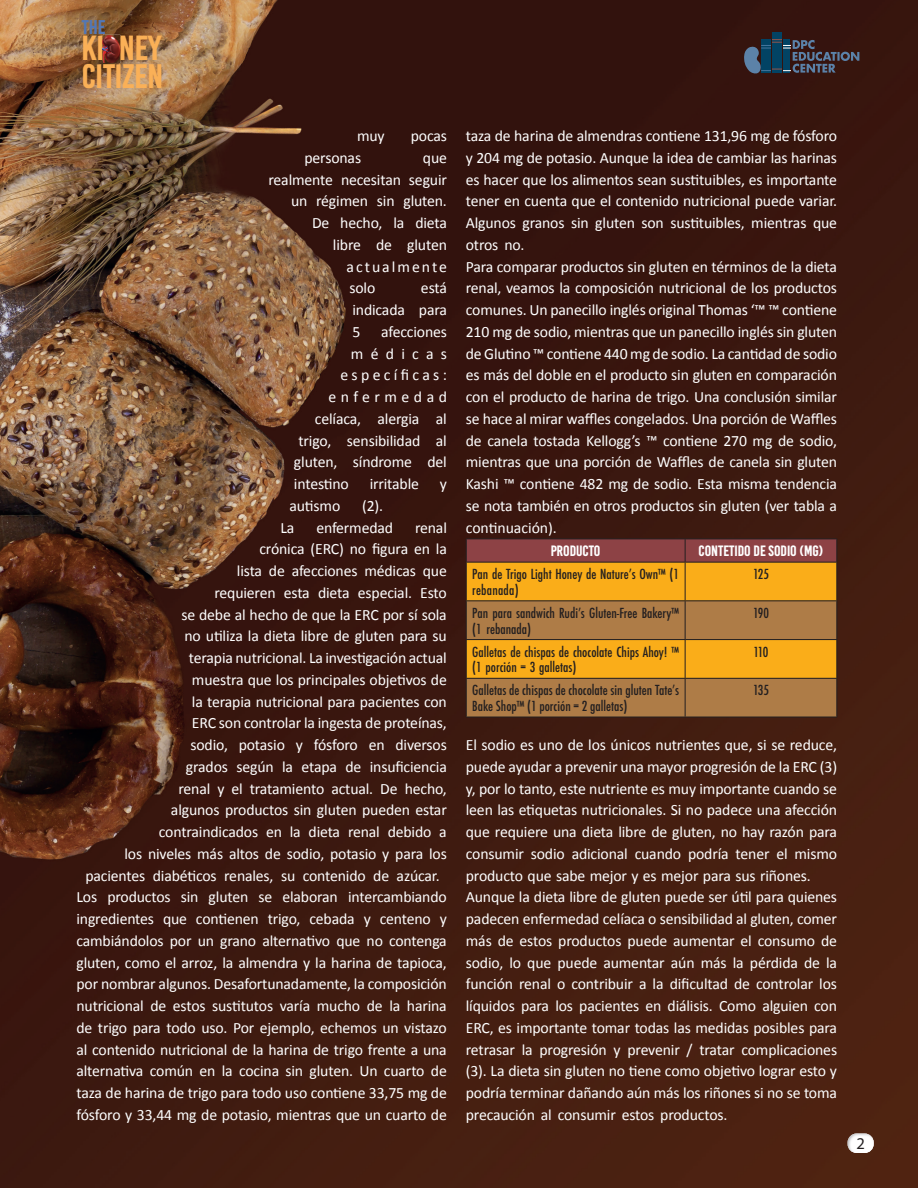
<style>
.page{position:relative;width:918px;height:1188px;background:#fff}
.page>*{position:absolute;margin:0;border:0;box-sizing:border-box;transform-origin:0 0}
.t1{font:700 34.8px "Base One";color:#fab057}
.t2{font:700 34.05px "Base One";color:#fab057}
.t3{font:700 19.95px "Base One";color:#5377b4}
.t4{font:16.5px "Myriad Pro";color:#231f20}
.t5{font:15.75px/21.8px "Calibri";letter-spacing:-.01em;color:#fff}
.t6{font:15.75px "Calibri";letter-spacing:.21em;color:#fff}
.t7{font:15.75px "Calibri";letter-spacing:.13em;color:#fff}
.t8{font:15.75px "Calibri";letter-spacing:.285em;color:#fff}
.t9{font:15.75px "Calibri";letter-spacing:.46em;color:#fff}
.t10{font:700 15px "Base One";color:#fff}
.t11{font:500 condensed 13.5px/15.6px "Futura";color:#231f20}
</style>
<div class="page">
<img style="left:0;top:0;width:918px;height:1188px">
<hr style="left:466px;top:538px;width:219px;height:1px;background:#231f20">
<hr style="left:685px;top:538px;width:152px;height:1px;background:#231f20">
<svg style="left:466px;top:539px;width:371px;height:178px;background:#c88832"></svg>
<hr style="left:466px;top:562px;width:219px;height:1px;background:#231f20">
<hr style="left:466px;top:563px;width:1px;height:37px;background:#231f20">
<hr style="left:685px;top:562px;width:152px;height:1px;background:#231f20">
<hr style="left:685px;top:563px;width:1px;height:37px;background:#231f20">
<hr style="left:836px;top:563px;width:1px;height:37px;background:#231f20">
<hr style="left:466px;top:600px;width:219px;height:1px;background:#231f20">
<hr style="left:466px;top:601px;width:1px;height:38px;background:#231f20">
<hr style="left:685px;top:600px;width:152px;height:1px;background:#231f20">
<hr style="left:685px;top:601px;width:1px;height:38px;background:#231f20">
<hr style="left:836px;top:601px;width:1px;height:38px;background:#231f20">
<hr style="left:466px;top:639px;width:219px;height:1px;background:#231f20">
<hr style="left:466px;top:640px;width:1px;height:38px;background:#231f20">
<hr style="left:685px;top:639px;width:152px;height:1px;background:#231f20">
<hr style="left:685px;top:640px;width:1px;height:38px;background:#231f20">
<hr style="left:836px;top:640px;width:1px;height:38px;background:#231f20">
<hr style="left:466px;top:678px;width:219px;height:1px;background:#231f20">
<hr style="left:466px;top:679px;width:1px;height:38px;background:#231f20">
<hr style="left:685px;top:678px;width:152px;height:1px;background:#231f20">
<hr style="left:685px;top:679px;width:1px;height:38px;background:#231f20">
<hr style="left:836px;top:679px;width:1px;height:38px;background:#231f20">
<hr style="left:466px;top:717px;width:219px;height:1px;background:#231f20">
<hr style="left:685px;top:717px;width:152px;height:1px;background:#231f20">
<img style="left:103px;top:35px;width:17px;height:28px">
<img style="left:103px;top:36px;width:17px;height:24px">
<div style="left:772px;top:33px;width:10px;height:40px;background:#024364"></div>
<svg style="left:744px;top:39px;width:115px;height:34px;background:#363c4b"></svg>
<img style="left:848px;top:1134px;width:26px;height:19px">
<p class="t3" style="left:82px;top:16px;width:25px">THE</p>
<h1 class="t1" style="left:82px;top:30px;width:81px">KI NEY</h1>
<h2 class="t2" style="left:82px;top:58px;width:83px">CITIZEN</h2>
<p class="t5" style="left:357px;top:124px;width:29px">muy</p>
<p class="t5" style="left:411px;top:124px;width:38px">pocas</p>
<p class="t5" style="left:305px;top:146px;width:58px">personas</p>
<p class="t5" style="left:423px;top:146px;width:26px">que</p>
<p class="t5" style="left:269px;top:168px;width:180px">realmente necesitan seguir</p>
<p class="t5" style="left:291px;top:189px;width:157px">un régimen sin gluten.</p>
<p class="t5" style="left:312px;top:211px;width:136px">De hecho, la dieta</p>
<p class="t5" style="left:333px;top:233px;width:115px">libre de gluten</p>
<p class="t7" style="left:346px;top:257px;width:102px">actualmente</p>
<p class="t5" style="left:349px;top:276px;width:27px">solo</p>
<p class="t5" style="left:352px;top:276px;width:96px;text-align:justify;text-indent:69px">está indicada para 5</p>
<p class="t5" style="left:381px;top:320px;width:67px">afecciones</p>
<p class="t9" style="left:351px;top:344px;width:97px">médicas</p>
<p class="t6" style="left:340px;top:365px;width:108px">específicas:</p>
<p class="t8" style="left:328px;top:387px;width:120px">enfermedad</p>
<p class="t5" style="left:315px;top:407px;width:133px">celíaca, alergia al</p>
<p class="t5" style="left:298px;top:429px;width:150px">trigo, sensibilidad al</p>
<p class="t5" style="left:294px;top:450px;width:154px">gluten, síndrome del</p>
<p class="t5" style="left:294px;top:472px;width:56px">intestino</p>
<p class="t5" style="left:370px;top:472px;width:51px">irritable</p>
<p class="t5" style="left:440px;top:472px;width:9px">y</p>
<p class="t5" style="left:289px;top:494px;width:52px">autismo</p>
<p class="t5" style="left:362px;top:494px;width:23px">(2).</p>
<p class="t5" style="left:280px;top:516px;width:16px">La</p>
<p class="t5" style="left:316px;top:516px;width:78px">enfermedad</p>
<p class="t5" style="left:415px;top:516px;width:33px">renal</p>
<p class="t5" style="left:259px;top:537px;width:189px">crónica (ERC) no figura en la</p>
<p class="t5" style="left:237px;top:559px;width:211px">lista de afecciones médicas que</p>
<p class="t5" style="left:214px;top:581px;width:234px">requieren esta dieta especial. Esto</p>
<p class="t5" style="left:181px;top:603px;width:267px">se debe al hecho de que la ERC por sí sola</p>
<p class="t5" style="left:184px;top:624px;width:264px">no utiliza la dieta libre de gluten para su</p>
<p class="t5" style="left:189px;top:646px;width:259px">terapia nutricional. La investigación actual</p>
<p class="t5" style="left:192px;top:668px;width:256px">muestra que los principales objetivos de</p>
<p class="t5" style="left:192px;top:690px;width:256px">la terapia nutricional para pacientes con</p>
<p class="t5" style="left:192px;top:711px;width:256px">ERC son controlar la ingesta de proteínas,</p>
<p class="t5" style="left:190px;top:733px;width:258px">sodio, potasio y fósforo en diversos</p>
<p class="t5" style="left:186px;top:755px;width:262px">grados según la etapa de insuficiencia</p>
<p class="t5" style="left:178px;top:777px;width:270px">renal y el tratamiento actual. De hecho,</p>
<p class="t5" style="left:171px;top:798px;width:277px">algunos productos sin gluten pueden estar</p>
<p class="t5" style="left:159px;top:820px;width:289px">contraindicados en la dieta renal debido a</p>
<p class="t5" style="left:124px;top:842px;width:324px">los niveles más altos de sodio, potasio y para los</p>
<p class="t5" style="left:85px;top:864px;width:356px">pacientes diabéticos renales, su contenido de azúcar.</p>
<p class="t5" style="left:76px;top:885px;width:372px">Los productos sin gluten se elaboran intercambiando</p>
<p class="t5" style="left:76px;top:907px;width:372px">ingredientes que contienen trigo, cebada y centeno y</p>
<p class="t5" style="left:76px;top:929px;width:372px">cambiándolos por un grano alternativo que no contenga</p>
<p class="t5" style="left:76px;top:951px;width:372px">gluten, como el arroz, la almendra y la harina de tapioca,</p>
<p class="t5" style="left:76px;top:972px;width:372px">por nombrar algunos. Desafortunadamente, la composición</p>
<p class="t5" style="left:76px;top:994px;width:372px">nutricional de estos sustitutos varía mucho de la harina</p>
<p class="t5" style="left:76px;top:1016px;width:372px">de trigo para todo uso. Por ejemplo, echemos un vistazo</p>
<p class="t5" style="left:76px;top:1038px;width:372px">al contenido nutricional de la harina de trigo frente a una</p>
<p class="t5" style="left:76px;top:1059px;width:372px">alternativa común en la cocina sin gluten. Un cuarto de</p>
<p class="t5" style="left:76px;top:1081px;width:372px">taza de harina de trigo para todo uso contiene 33,75 mg de</p>
<p class="t5" style="left:76px;top:1103px;width:372px">fósforo y 33,44 mg de potasio, mientras que un cuarto de</p>
<p class="t5" style="left:466px;top:124px;width:373px">taza de harina de almendras contiene 131,96 mg de fósforo y 204 mg de potasio. Aunque la idea de cambiar las harinas es hacer que los alimentos sean sustituibles, es importante tener en cuenta que el contenido nutricional puede variar.<br>Algunos granos sin gluten son sustituibles, mientras que otros no.<br>Para comparar productos sin gluten en términos de la dieta renal, veamos la composición nutricional de los productos comunes. Un panecillo inglés original Thomas ‘™ ™ contiene 210 mg de sodio, mientras que un panecillo inglés sin gluten de Glutino ™ contiene 440 mg de sodio. La cantidad de sodio es más del doble en el producto sin gluten en comparación con el producto de harina de trigo. Una conclusión similar se hace al mirar waffles congelados. Una porción de Waffles de canela tostada Kellogg’s ™ contiene 270 mg de sodio, mientras que una porción de Waffles de canela sin gluten Kashi ™ contiene 482 mg de sodio. Esta misma tendencia se nota también en otros productos sin gluten (ver tabla a continuación).</p>
<p class="t10" style="left:551px;top:543px;width:51px">PRODUCTO</p>
<p class="t10" style="left:699px;top:543px;width:126px">CONTETIDO DE SODIO (MG)</p>
<p class="t11" style="left:472px;top:567px;width:208px">Pan de Trigo Light Honey de Natureʼs Own™ (1 rebanada)</p>
<p class="t11" style="left:753px;top:567px;width:17px">125</p>
<p class="t11" style="left:472px;top:605px;width:208px">Pan para sandwich Rudiʼs Gluten-Free Bakery™ (1 rebanada)</p>
<p class="t11" style="left:753px;top:605px;width:17px">190</p>
<p class="t11" style="left:472px;top:644px;width:208px">Galletas de chispas de chocolate Chips Ahoy! ™ (1 porción = 3 galletas)</p>
<p class="t11" style="left:754px;top:644px;width:16px">110</p>
<p class="t11" style="left:472px;top:683px;width:208px">Galletas de chispas de chocolate sin gluten Tateʼs<br>Bake Shop™ (1 porción = 2 galletas)</p>
<p class="t11" style="left:753px;top:683px;width:17px">135</p>
<p class="t5" style="left:466px;top:733px;width:373px">El sodio es uno de los únicos nutrientes que, si se reduce, puede ayudar a prevenir una mayor progresión de la ERC (3) y, por lo tanto, este nutriente es muy importante cuando se leen las etiquetas nutricionales. Si no padece una afección que requiere una dieta libre de gluten, no hay razón para consumir sodio adicional cuando podría tener el mismo producto que sabe mejor y es mejor para sus riñones.<br>Aunque la dieta libre de gluten puede ser útil para quienes padecen enfermedad celíaca o sensibilidad al gluten, comer más de estos productos puede aumentar el consumo de sodio, lo que puede aumentar aún más la pérdida de la función renal o contribuir a la dificultad de controlar los líquidos para los pacientes en diálisis. Como alguien con ERC, es importante tomar todas las medidas posibles para retrasar la progresión y prevenir / tratar complicaciones (3). La dieta sin gluten no tiene como objetivo lograr esto y podría terminar dañando aún más los riñones si no se toma precaución al consumir estos productos.</p>
<p class="t4" style="left:856px;top:1133px;width:10px">2</p>
</div>
